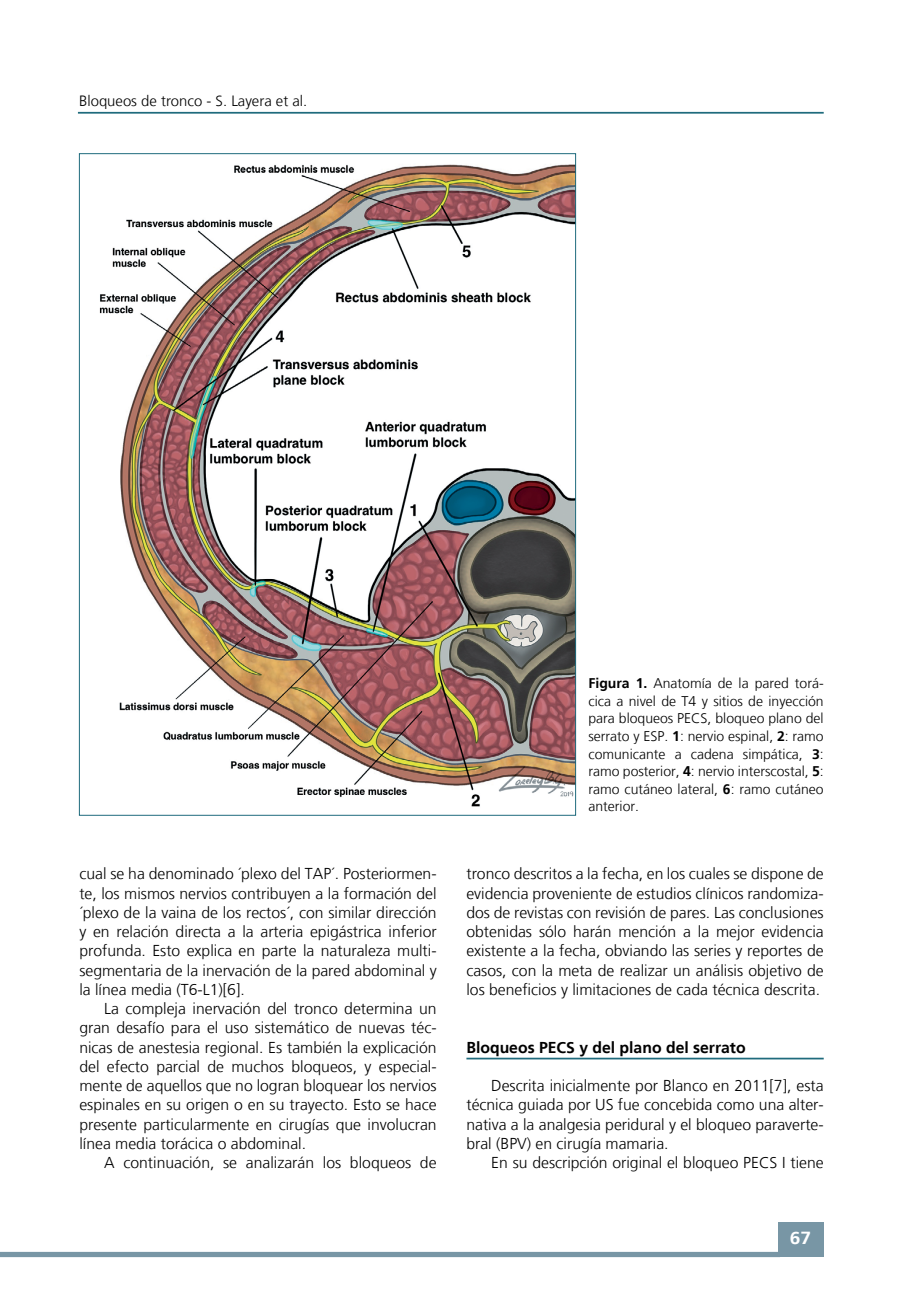
<style>
.page{position:relative;width:918px;height:1315px;background:#fff}
.page>*{position:absolute;margin:0;border:0;box-sizing:border-box;transform-origin:0 0}
.t1{font:700 17.5px "Frutiger LT";color:#fff;scale:1.1 1}
.t2{font:300 15.75px/19.2px "Frutiger LT";color:#000;text-align:justify}
.t3{font:700 15.75px "Frutiger LT";color:#000}
.t4{font:300 14.88px "Frutiger LT";color:#000}
.t5{font:300 14px/17.5px "Frutiger LT";color:#000;text-align:justify}
.s1{font-weight:700}
</style>
<div class="page">
<div style="left:778px;top:1222px;width:45px;height:35px;background:#7896a5"></div>
<div style="left:0;top:1251px;width:780px;height:6px;background:#7896a5"></div>
<hr style="left:78px;top:112px;width:745px;height:2px;background:#1f6b7d">
<hr style="left:466px;top:1057px;width:357px;height:2px;background:#1f6b7d">
<img style="left:99px;top:164px;width:475px;height:643px">
<p class="t4" style="left:79px;top:92px;width:230px">Bloqueos de tronco - S. Layera et al.</p>
<p class="t2" style="left:79px;top:864px;width:359px">cual se ha denominado ´plexo del TAP´. Posteriormen&shy;te, los mismos nervios contribuyen a la formación del ´plexo de la vaina de los rectos´, con similar dirección y en relación directa a la arteria epigástrica inferior profunda. Esto explica en parte la naturaleza multi&shy;segmentaria de la inervación de la pared abdominal y la línea media (T6-L1)[6].</p>
<p class="t2" style="left:79px;top:999px;width:359px;text-indent:25px">La compleja inervación del tronco determina un gran desafío para el uso sistemático de nuevas téc&shy;nicas de anestesia regional. Es también la explicación del efecto parcial de muchos bloqueos, y especial&shy;mente de aquellos que no logran bloquear los nervios espinales en su origen o en su trayecto. Esto se hace presente particularmente en cirugías que involucran línea media torácica o abdominal.</p>
<p class="t2" style="left:104px;top:1153px;width:334px">A continuación, se analizarán los bloqueos de</p>
<p class="t5" style="left:588px;top:675px;width:237px"><span class="s1">Figura 1.</span> Anatomía de la pared torá&shy;cica a nivel de T4 y sitios de inyección para bloqueos PECS, bloqueo plano del serrato y ESP. <span class="s1">1</span>: nervio espinal, <span class="s1">2</span>: ramo comunicante a cadena simpática, <span class="s1">3</span>: ramo posterior, <span class="s1">4</span>: nervio interscostal, <span class="s1">5</span>: ramo cutáneo lateral, <span class="s1">6</span>: ramo cutáneo anterior.</p>
<p class="t2" style="left:466px;top:864px;width:359px">tronco descritos a la fecha, en los cuales se dispone de evidencia proveniente de estudios clínicos randomiza&shy;dos de revistas con revisión de pares. Las conclusiones obtenidas sólo harán mención a la mejor evidencia existente a la fecha, obviando las series y reportes de casos, con la meta de realizar un análisis objetivo de los beneficios y limitaciones de cada técnica descrita.</p>
<p class="t3" style="left:466px;top:1038px;width:281px">Bloqueos PECS y del plano del serrato</p>
<p class="t2" style="left:466px;top:1076px;width:359px;text-indent:25px">Descrita inicialmente por Blanco en 2011[7], esta técnica guiada por US fue concebida como una alter&shy;nativa a la analgesia peridural y el bloqueo paraverte&shy;bral (BPV) en cirugía mamaria.</p>
<p class="t2" style="left:491px;top:1153px;width:334px">En su descripción original el bloqueo PECS I tiene</p>
<p class="t1" style="left:790px;top:1227px;width:21px">67</p>
</div>
